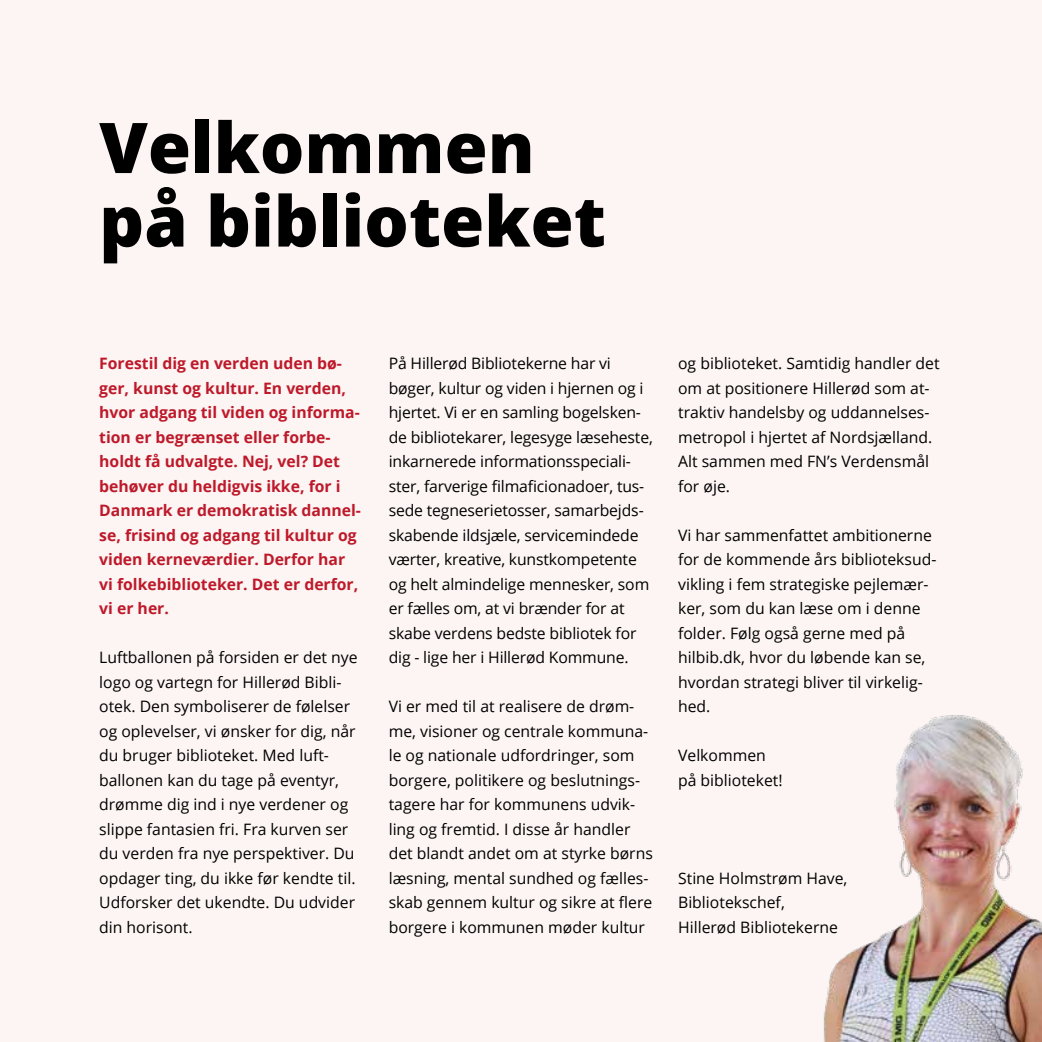
<style>
.page{position:relative;width:1042px;height:1042px;background:#fcf5f3}
.page>*{position:absolute;margin:0;border:0;box-sizing:border-box;transform-origin:0 0}
.Overskrift_niveau_2{font:800 70px "Open Sans";color:#000}
.Brødtekst{font:15.75px/24.5px "Open Sans";color:#000}
.Brødtekst-2{font:700 15.75px/24.5px "Open Sans";color:#be192a}
</style>
<div class="page">
<img style="left:823px;top:715px;width:219px;height:327px">
<p class="Overskrift_niveau_2" style="left:99px;top:94px;width:437px">Velkommen</p>
<p class="Overskrift_niveau_2" style="left:99px;top:168px;width:508px">på biblioteket</p>
<p class="Brødtekst-2" style="left:99px;top:351px;width:263px">Forestil dig en verden uden bø&shy;ger, kunst og kultur. En verden, hvor adgang til viden og informa&shy;tion er begrænset eller forbe&shy;holdt få udvalgte. Nej, vel? Det behøver du heldigvis ikke, for i<br>Danmark er demokratisk dannel&shy;se, frisind og adgang til kultur og viden kerneværdier. Derfor har vi folkebiblioteker. Det er derfor, vi er her.</p>
<p class="Brødtekst" style="left:99px;top:645px;width:260px">Luftballonen på forsiden er det nye logo og vartegn for Hillerød Bibli&shy;otek. Den symboliserer de følelser og oplevelser, vi ønsker for dig, når du bruger biblioteket. Med luft&shy;ballonen kan du tage på eventyr, drømme dig ind i nye verdener og slippe fantasien fri. Fra kurven ser du verden fra nye perspektiver. Du opdager ting, du ikke før kendte til.<br>Udforsker det ukendte. Du udvider din horisont.</p>
<p class="Brødtekst" style="left:389px;top:351px;width:266px">På Hillerød Bibliotekerne har vi bøger, kultur og viden i hjernen og i hjertet. Vi er en samling bogelsken&shy;de bibliotekarer, legesyge læseheste, inkarnerede informationsspeciali&shy;ster, farverige filmaficionadoer, tus&shy;sede tegneserietosser, samarbejds&shy;skabende ildsjæle, servicemindede værter, kreative, kunstkompetente og helt almindelige mennesker, som er fælles om, at vi brænder for at skabe verdens bedste bibliotek for dig - lige her i Hillerød Kommune.</p>
<p class="Brødtekst" style="left:389px;top:694px;width:266px">Vi er med til at realisere de drøm&shy;me, visioner og centrale kommuna&shy;le og nationale udfordringer, som borgere, politikere og beslutnings&shy;tagere har for kommunens udvik&shy;ling og fremtid. I disse år handler det blandt andet om at styrke børns læsning, mental sundhed og fælles&shy;skab gennem kultur og sikre at flere borgere i kommunen møder kultur</p>
<p class="Brødtekst" style="left:678px;top:351px;width:263px">og biblioteket. Samtidig handler det om at positionere Hillerød som at&shy;traktiv handelsby og uddannelses&shy;metropol i hjertet af Nordsjælland.<br>Alt sammen med FN’s Verdensmål for øje.</p>
<p class="Brødtekst" style="left:678px;top:522px;width:260px">Vi har sammenfattet ambitionerne for de kommende års biblioteksud&shy;vikling i fem strategiske pejlemær&shy;ker, som du kan læse om i denne folder. Følg også gerne med på hilbib.dk, hvor du løbende kan se, hvordan strategi bliver til virkelig&shy;hed.</p>
<p class="Brødtekst" style="left:678px;top:743px;width:89px">Velkommen</p>
<p class="Brødtekst" style="left:678px;top:767px;width:106px">på biblioteket!</p>
<p class="Brødtekst" style="left:678px;top:865px;width:171px">Stine Holmstrøm Have,</p>
<p class="Brødtekst" style="left:678px;top:890px;width:108px">Bibliotekschef,</p>
<p class="Brødtekst" style="left:678px;top:914px;width:161px">Hillerød Bibliotekerne</p>
</div>
